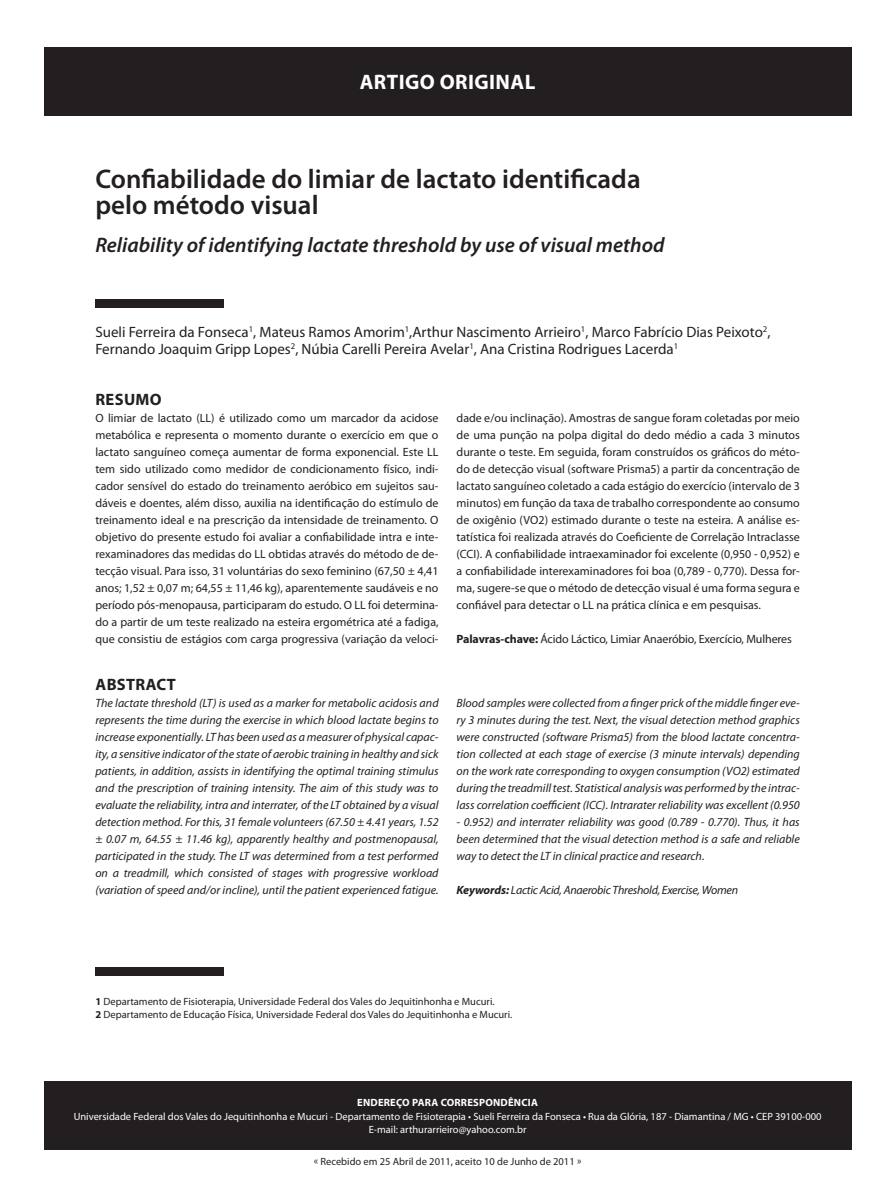
<style>
.page{position:relative;width:894px;height:1192px;background:#fff}
.page>*{position:absolute;margin:0;border:0;box-sizing:border-box;transform-origin:0 0}
._1_SUBTITULO{font:600 27px/25.5px "Myriad Pro";color:#231f20}
._1_SUBTITULO-2{font:italic 600 21px "Myriad Pro";color:#231f20}
._1_SUBTITULO-3{font:700 21px "Myriad Pro";letter-spacing:.02em;color:#fff}
._1_SUBTITULO-4{font:700 16.5px "Myriad Pro";letter-spacing:.02em;color:#231f20}
._1_SUBTITULO-5{font:15px/17px "Myriad Pro";color:#231f20}
._1_SUBTITULO-6{font:12px/17px "Myriad Pro";color:#231f20;text-align:justify}
._1_SUBTITULO-7{font:italic 12px/17px "Myriad Pro";color:#231f20;text-align:justify}
._1_SUBTITULO-8{font:italic 12px "Myriad Pro";letter-spacing:-.02em;color:#231f20}
._1_SUBTITULO-9{font:10.5px "Myriad Pro";color:#231f20}
._1_SUBTITULO-10{font:10.5px "Myriad Pro";color:#fff}
._1_SUBTITULO-11{font:700 10.5px "Myriad Pro";letter-spacing:.02em;color:#fff}
.s1{font-weight:700}
</style>
<div class="page">
<div style="left:44px;top:48px;width:807px;height:68px;background:#231f20"></div>
<div style="left:44px;top:1081px;width:807px;height:68px;background:#231f20"></div>
<div style="left:95px;top:299px;width:129px;height:8px;background:#231f20"></div>
<div style="left:95px;top:966px;width:129px;height:9px;background:#231f20"></div>
<p class="_1_SUBTITULO-3" style="left:360px;top:68px;width:177px">ARTIGO ORIGINAL</p>
<p class="_1_SUBTITULO" style="left:95px;top:166px;width:547px">Confiabilidade do limiar de lactato identificada pelo método visual</p>
<p class="_1_SUBTITULO-2" style="left:95px;top:232px;width:571px">Reliability of identifying lactate threshold by use of visual method</p>
<p class="_1_SUBTITULO-5" style="left:95px;top:323px;width:677px">Sueli Ferreira da Fonseca<sup>1</sup>, Mateus Ramos Amorim<sup>1</sup>,Arthur Nascimento Arrieiro<sup>1</sup>, Marco Fabrício Dias Peixoto<sup>2</sup>,<br>Fernando Joaquim Gripp Lopes<sup>2</sup>, Núbia Carelli Pereira Avelar<sup>1</sup>, Ana Cristina Rodrigues Lacerda<sup>1</sup></p>
<p class="_1_SUBTITULO-4" style="left:96px;top:389px;width:68px">RESUMO</p>
<p class="_1_SUBTITULO-6" style="left:95px;top:409px;width:345px">O limiar de lactato (LL) é utilizado como um marcador da acidose metabólica e representa o momento durante o exercício em que o lactato sanguíneo começa aumentar de forma exponencial. Este LL tem sido utilizado como medidor de condicionamento físico, indi&shy;cador sensível do estado do treinamento aeróbico em sujeitos sau&shy;dáveis e doentes, além disso, auxilia na identificação do estímulo de treinamento ideal e na prescrição da intensidade de treinamento. O objetivo do presente estudo foi avaliar a confiabilidade intra e inte&shy;rexaminadores das medidas do LL obtidas através do método de de&shy;tecção visual. Para isso, 31 voluntárias do sexo feminino (67,50 ± 4,41 anos; 1,52 ± 0,07 m; 64,55 ± 11,46 kg), aparentemente saudáveis e no período pós-menopausa, participaram do estudo. O LL foi determina&shy;do a partir de um teste realizado na esteira ergométrica até a fadiga, que consistiu de estágios com carga progressiva (variação da veloci-</p>
<p class="_1_SUBTITULO-6" style="left:457px;top:409px;width:345px">dade e/ou inclinação). Amostras de sangue foram coletadas por meio de uma punção na polpa digital do dedo médio a cada 3 minutos durante o teste. Em seguida, foram construídos os gráficos do méto&shy;do de detecção visual (software Prisma5) a partir da concentração de lactato sanguíneo coletado a cada estágio do exercício (intervalo de 3 minutos) em função da taxa de trabalho correspondente ao consumo de oxigênio (VO2) estimado durante o teste na esteira. A análise es&shy;tatística foi realizada através do Coeficiente de Correlação Intraclasse (CCI). A confiabilidade intraexaminador foi excelente (0,950 - 0,952) e a confiabilidade interexaminadores foi boa (0,789 - 0,770). Dessa for&shy;ma, sugere-se que o método de detecção visual é uma forma segura e confiável para detectar o LL na prática clínica e em pesquisas.</p>
<p class="_1_SUBTITULO-6" style="left:457px;top:630px;width:337px"><span class="s1">Palavras-chave:</span> Ácido Láctico, Limiar Anaeróbio, Exercício, Mulheres</p>
<p class="_1_SUBTITULO-4" style="left:96px;top:674px;width:82px">ABSTRACT</p>
<p class="_1_SUBTITULO-7" style="left:95px;top:694px;width:345px">The lactate threshold (LT) is used as a marker for metabolic acidosis and represents the time during the exercise in which blood lactate begins to increase exponentially. LT has been used as a measurer of physical capac&shy;ity, a sensitive indicator of the state of aerobic training in healthy and sick patients, in addition, assists in identifying the optimal training stimulus and the prescription of training intensity. The aim of this study was to evaluate the reliability, intra and interrater, of the LT obtained by a visual detection method. For this, 31 female volunteers (67.50 ± 4.41 years, 1.52 ± 0.07 m, 64.55 ± 11.46 kg), apparently healthy and postmenopausal, participated in the study. The LT was determined from a test performed on a treadmill, which consisted of stages with progressive workload (variation of speed and/or incline), until the patient experienced fatigue.</p>
<p class="_1_SUBTITULO-7" style="left:457px;top:694px;width:345px">Blood samples were collected from a finger prick of the middle finger eve&shy;ry 3 minutes during the test. Next, the visual detection method graphics were constructed (software Prisma5) from the blood lactate concentra&shy;tion collected at each stage of exercise (3 minute intervals) depending on the work rate corresponding to oxygen consumption (VO2) estimated during the treadmill test. Statistical analysis was performed by the intrac&shy;lass correlation coefficient (ICC). Intrarater reliability was excellent (0.950</p>
<p class="_1_SUBTITULO-7" style="left:457px;top:813px;width:345px">- 0.952) and interrater reliability was good (0.789 - 0.770). Thus, it has been determined that the visual detection method is a safe and reliable way to detect the LT in clinical practice and research.</p>
<p class="_1_SUBTITULO-8" style="left:457px;top:882px;width:283px"><span class="s1">Keywords:</span> Lactic Acid, Anaerobic Threshold, Exercise, Women</p>
<p class="_1_SUBTITULO-9" style="left:95px;top:995px;width:401px"><span class="s1">1</span> Departamento de Fisioterapia, Universidade Federal dos Vales do Jequitinhonha e Mucuri.</p>
<p class="_1_SUBTITULO-9" style="left:95px;top:1007px;width:418px"><span class="s1">2</span> Departamento de Educação Física, Universidade Federal dos Vales do Jequitinhonha e Mucuri.</p>
<p class="_1_SUBTITULO-11" style="left:357px;top:1095px;width:182px">ENDEREÇO PARA CORRESPONDÊNCIA</p>
<p class="_1_SUBTITULO-10" style="left:74px;top:1109px;width:749px">Universidade Federal dos Vales do Jequitinhonha e Mucuri - Departamento de Fisioterapia • Sueli Ferreira da Fonseca • Rua da Glória, 187 - Diamantina / MG • CEP 39100-000</p>
<p class="_1_SUBTITULO-10" style="left:369px;top:1123px;width:159px">E-mail: arthurarrieiro@yahoo.com.br</p>
<p class="_1_SUBTITULO-9" style="left:314px;top:1154px;width:269px">« Recebido em 25 Abril de 2011, aceito 10 de Junho de 2011 »</p>
</div>
